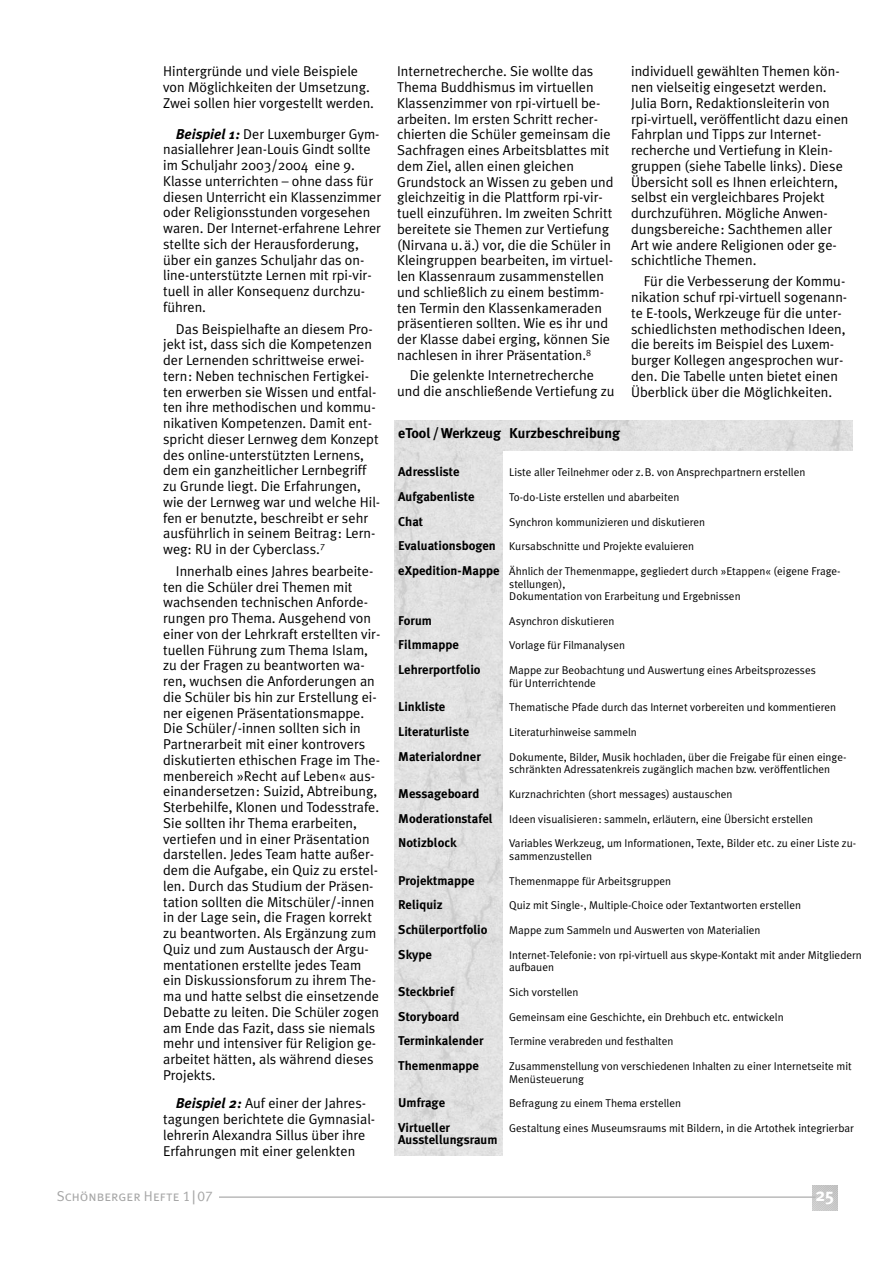
<style>
.page{position:relative;width:893px;height:1263px;background:#fff}
.page>*{position:absolute;margin:0;border:0;box-sizing:border-box;transform-origin:0 0}
.t1{font:700 18px "Meta Plus";color:#fff}
.t2{font:14.25px/15.8px "Meta Plus Normal";color:#000}
.t3{font:700 14.25px "Meta Plus";color:#000}
.t4{font:14.25px "Meta Plus Normal Caps";color:#a6a6a6}
.t5{font:700 12.75px/24.8px "Meta Plus";color:#000}
.t6{font:11.25px/12.3px "Meta Plus Normal";color:#000}
.s1{font-family:"Meta Plus";font-weight:700;font-style:italic}
.s2{font-size:18px}
</style>
<div class="page">
<img style="left:394px;top:451px;width:108px;height:705px">
<div style="left:394px;top:421px;width:458px;height:30px;background:#e0e0e0"></div>
<svg style="left:812px;top:1186px;width:25px;height:24px"></svg>
<hr style="left:218px;top:1196px;width:597px;height:2px;background:#bababa">
<p class="t2" style="left:397px;top:65px;width:218px">Internetrecherche. Sie wollte das Thema Buddhismus im virtuellen Klassenzimmer von rpi-virtuell be&shy;arbeiten. Im ersten Schritt recher&shy;chierten die Schüler gemeinsam die Sachfragen eines Arbeitsblattes mit dem Ziel, allen einen gleichen Grundstock an Wissen zu geben und gleichzeitig in die Plattform rpi-vir&shy;tuell einzuführen. Im zweiten Schritt bereitete sie Themen zur Vertiefung (Nirvana u.ä.) vor, die die Schüler in Kleingruppen bearbeiten, im virtuel&shy;len Klassenraum zusammenstellen und schließlich zu einem bestimm&shy;ten Termin den Klassenkameraden präsentieren sollten. Wie es ihr und der Klasse dabei erging, können Sie nachlesen in ihrer Präsentation.<sup>8</sup></p>
<p class="t2" style="left:397px;top:369px;width:219px;text-align:center">Die gelenkte Internetrecherche<br>und die anschließende Vertiefung zu</p>
<p class="t2" style="left:631px;top:65px;width:219px">individuell gewählten Themen kön&shy;nen vielseitig eingesetzt werden.<br>Julia Born, Redaktionsleiterin von rpi-virtuell, veröffentlicht dazu einen Fahrplan und Tipps zur Internet&shy;recherche und Vertiefung in Klein&shy;gruppen (siehe Tabelle links). Diese Übersicht soll es Ihnen erleichtern, selbst ein vergleichbares Projekt durchzuführen. Mögliche Anwen&shy;dungsbereiche: Sachthemen aller Art wie andere Religionen oder ge&shy;schichtliche Themen.</p>
<p class="t2" style="left:631px;top:275px;width:217px;text-indent:13px">Für die Verbesserung der Kommu&shy;nikation schuf rpi-virtuell sogenann&shy;te E-tools, Werkzeuge für die unter&shy;schiedlichsten methodischen Ideen, die bereits im Beispiel des Luxem&shy;burger Kollegen angesprochen wur&shy;den. Die Tabelle unten bietet einen Überblick über die Möglichkeiten.</p>
<p class="t2" style="left:163px;top:65px;width:212px">Hintergründe und viele Beispiele von Möglichkeiten der Umsetzung.<br>Zwei sollen hier vorgestellt werden.</p>
<p class="t2" style="left:163px;top:127px;width:219px;text-indent:13px"><span class="s1">Beispiel 1:</span> Der Luxemburger Gym&shy;nasiallehrer Jean-Louis Gindt sollte im Schuljahr 2003/2004 eine 9.<br>Klasse unterrichten – ohne dass für diesen Unterricht ein Klassenzimmer oder Religionsstunden vorgesehen waren. Der Internet-erfahrene Lehrer stellte sich der Herausforderung, über ein ganzes Schuljahr das on&shy;line-unterstützte Lernen mit rpi-vir&shy;tuell in aller Konsequenz durchzu&shy;führen.</p>
<p class="t2" style="left:163px;top:322px;width:218px;text-indent:13px">Das Beispielhafte an diesem Pro&shy;jekt ist, dass sich die Kompetenzen der Lernenden schrittweise erwei&shy;tern: Neben technischen Fertigkei&shy;ten erwerben sie Wissen und entfal&shy;ten ihre methodischen und kommu&shy;nikativen Kompetenzen. Damit ent&shy;spricht dieser Lernweg dem Konzept des online-unterstützten Lernens, dem ein ganzheitlicher Lernbegriff zu Grunde liegt. Die Erfahrungen, wie der Lernweg war und welche Hil&shy;fen er benutzte, beschreibt er sehr ausführlich in seinem Beitrag: Lern&shy;weg: RU in der Cyberclass.<sup>7</sup></p>
<p class="t2" style="left:163px;top:565px;width:219px;text-indent:13px">Innerhalb eines Jahres bearbeite&shy;ten die Schüler drei Themen mit wachsenden technischen Anforde&shy;rungen pro Thema. Ausgehend von einer von der Lehrkraft erstellten vir&shy;tuellen Führung zum Thema Islam, zu der Fragen zu beantworten wa&shy;ren, wuchsen die Anforderungen an die Schüler bis hin zur Erstellung ei&shy;ner eigenen Präsentationsmappe.<br>Die Schüler/-innen sollten sich in Partnerarbeit mit einer kontrovers diskutierten ethischen Frage im The&shy;menbereich »Recht auf Leben« aus&shy;einandersetzen: Suizid, Abtreibung, Sterbehilfe, Klonen und Todesstrafe.<br>Sie sollten ihr Thema erarbeiten, vertiefen und in einer Präsentation darstellen. Jedes Team hatte außer&shy;dem die Aufgabe, ein Quiz zu erstel&shy;len. Durch das Studium der Präsen&shy;tation sollten die Mitschüler/-innen in der Lage sein, die Fragen korrekt zu beantworten. Als Ergänzung zum Quiz und zum Austausch der Argu&shy;mentationen erstellte jedes Team ein Diskussionsforum zu ihrem The&shy;ma und hatte selbst die einsetzende Debatte zu leiten. Die Schüler zogen am Ende das Fazit, dass sie niemals mehr und intensiver für Religion ge&shy;arbeitet hätten, als während dieses Projekts.</p>
<p class="t2" style="left:163px;top:1097px;width:213px;text-indent:13px"><span class="s1">Beispiel 2:</span> Auf einer der Jahres&shy;tagungen berichtete die Gymnasial&shy;lehrerin Alexandra Sillus über ihre Erfahrungen mit einer gelenkten</p>
<p class="t4" style="left:57px;top:1188px;width:157px">Schönberger Hefte 1<span class="s2">|</span>07</p>
<p class="t1" style="left:815px;top:1189px;width:20px">25</p>
<p class="t3" style="left:398px;top:428px;width:104px">eTool/Werkzeug</p>
<p class="t5" style="left:398px;top:461px;width:103px">Adressliste<br>Aufgabenliste<br>Chat<br>Evaluationsbogen eXpedition-Mappe</p>
<p class="t5" style="left:398px;top:609px;width:84px">Forum<br>Filmmappe<br>Lehrerportfolio</p>
<p class="t5" style="left:398px;top:696px;width:84px">Linkliste<br>Literaturliste<br>Materialordner</p>
<p class="t5" style="left:398px;top:783px;width:96px">Messageboard<br>Moderationstafel<br>Notizblock</p>
<p class="t5" style="left:398px;top:869px;width:91px">Projektmappe<br>Reliquiz<br>Schülerportfolio<br>Skype</p>
<p class="t5" style="left:398px;top:981px;width:87px">Steckbrief<br>Storyboard<br>Terminkalender<br>Themenmappe</p>
<p class="t5" style="left:398px;top:1092px;width:53px">Umfrage<br>Virtueller</p>
<p class="t5" style="left:398px;top:1129px;width:101px">Ausstellungsraum</p>
<p class="t3" style="left:509px;top:428px;width:112px">Kurzbeschreibung</p>
<p class="t6" style="left:509px;top:467px;width:297px">Liste aller Teilnehmer oder z.B. von Ansprechpartnern erstellen</p>
<p class="t6" style="left:509px;top:492px;width:172px">To-do-Liste erstellen und abarbeiten</p>
<p class="t6" style="left:509px;top:517px;width:197px">Synchron kommunizieren und diskutieren</p>
<p class="t6" style="left:509px;top:542px;width:186px">Kursabschnitte und Projekte evaluieren</p>
<p class="t6" style="left:509px;top:566px;width:333px">Ähnlich der Themenmappe, gegliedert durch »Etappen« (eigene Frage&shy;stellungen),<br>Dokumentation von Erarbeitung und Ergebnissen</p>
<p class="t6" style="left:509px;top:616px;width:107px">Asynchron diskutieren</p>
<p class="t6" style="left:509px;top:641px;width:117px">Vorlage für Filmanalysen</p>
<p class="t6" style="left:509px;top:665px;width:308px">Mappe zur Beobachtung und Auswertung eines Arbeitsprozesses für Unterrichtende</p>
<p class="t6" style="left:509px;top:702px;width:328px">Thematische Pfade durch das Internet vorbereiten und kommentieren</p>
<p class="t6" style="left:509px;top:727px;width:129px">Literaturhinweise sammeln</p>
<p class="t6" style="left:509px;top:752px;width:339px">Dokumente, Bilder, Musik hochladen, über die Freigabe für einen einge&shy;schränkten Adressatenkreis zugänglich machen bzw. veröffentlichen</p>
<p class="t6" style="left:509px;top:789px;width:225px">Kurznachrichten (short messages) austauschen</p>
<p class="t6" style="left:509px;top:814px;width:305px">Ideen visualisieren: sammeln, erläutern, eine Übersicht erstellen</p>
<p class="t6" style="left:509px;top:839px;width:348px">Variables Werkzeug, um Informationen, Texte, Bilder etc. zu einer Liste zu&shy;sammenzustellen</p>
<p class="t6" style="left:509px;top:876px;width:163px">Themenmappe für Arbeitsgruppen</p>
<p class="t6" style="left:509px;top:900px;width:293px">Quiz mit Single-, Multiple-Choice oder Textantworten erstellen</p>
<p class="t6" style="left:509px;top:925px;width:253px">Mappe zum Sammeln und Auswerten von Materialien</p>
<p class="t6" style="left:509px;top:950px;width:354px">Internet-Telefonie: von rpi-virtuell aus skype-Kontakt mit ander Mitgliedern aufbauen</p>
<p class="t6" style="left:509px;top:987px;width:71px">Sich vorstellen</p>
<p class="t6" style="left:509px;top:1012px;width:276px">Gemeinsam eine Geschichte, ein Drehbuch etc. entwickeln</p>
<p class="t6" style="left:509px;top:1037px;width:166px">Termine verabreden und festhalten</p>
<p class="t6" style="left:509px;top:1061px;width:344px">Zusammenstellung von verschiedenen Inhalten zu einer Internetseite mit<br>Menüsteuerung</p>
<p class="t6" style="left:509px;top:1098px;width:173px">Befragung zu einem Thema erstellen</p>
<p class="t6" style="left:509px;top:1123px;width:346px">Gestaltung eines Museumsraums mit Bildern, in die Artothek integrierbar</p>
</div>
